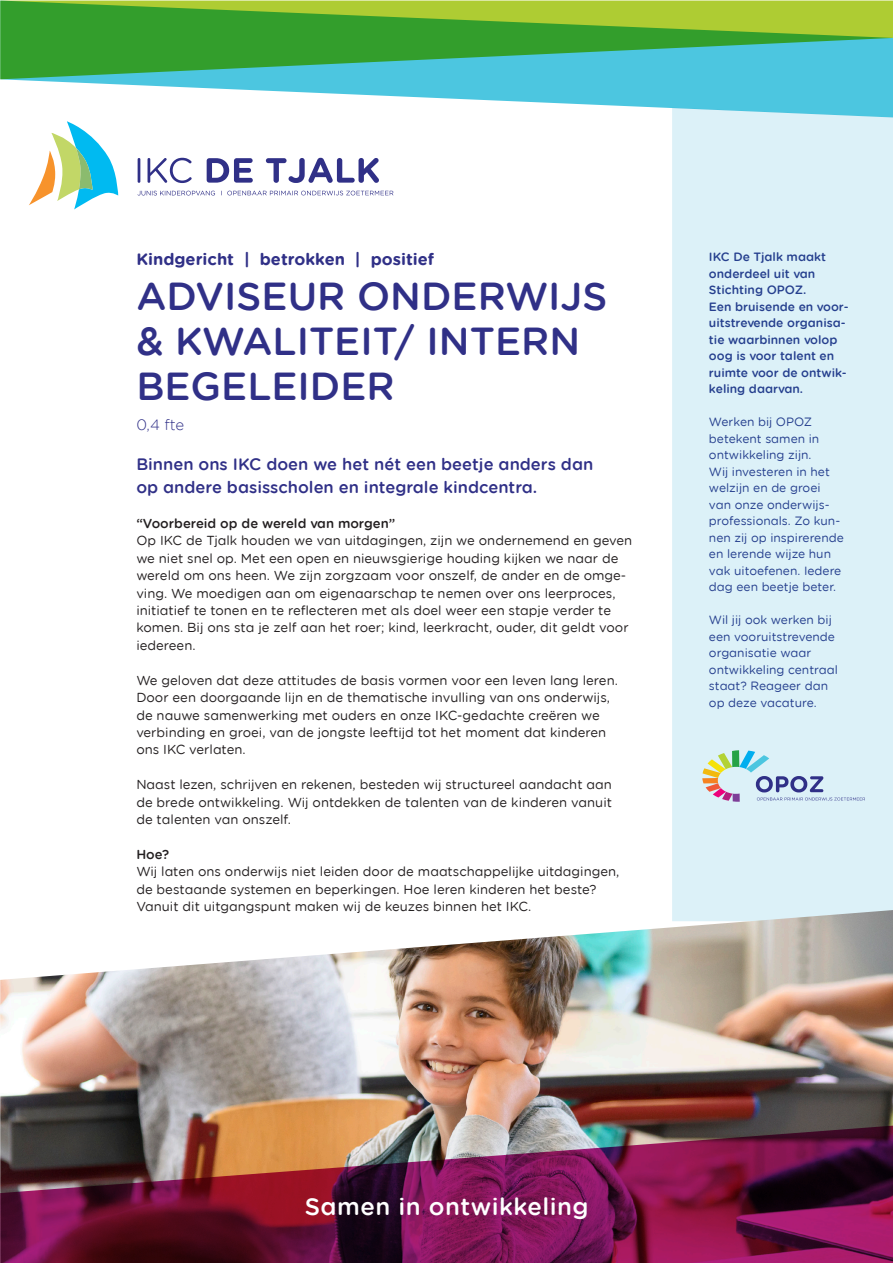
<style>
.page{position:relative;width:893px;height:1263px;background:#fff}
.page>*{position:absolute;margin:0;border:0;box-sizing:border-box;transform-origin:0 0}
.t1{font:500 39px/45px "VGM Gotham Rounded";color:#303087}
.t2{font:500 24px "VGM Gotham Rounded";letter-spacing:.02em;color:#fff}
.t3{font:500 16.5px "VGM Gotham Rounded";color:#303087}
.t4{font:700 16.5px "VGM Gotham Rounded";color:#303087}
.t5{font:300 15px "VGM Gotham Rounded";color:#303087}
.t6{font:13.05px/17.4px "VGM Gotham Rounded";color:#231f20}
.t7{font:500 13.05px "VGM Gotham Rounded";color:#231f20}
.t8{font:12px/16.5px "VGM Gotham Rounded";color:#253f8e}
.t9{font:500 12px/16.5px "VGM Gotham Rounded";color:#253f8e}
</style>
<div class="page">
<div style="left:672px;top:117px;width:221px;height:793px;background:#dcf1f8"></div>
<img style="left:0;top:910px;width:893px;height:215px">
<svg style="left:702px;top:750px;width:163px;height:52px;background:#c7d8df"></svg>
<svg style="left:0;top:79px;width:893px;height:38px"></svg>
<svg style="left:0;top:1px;width:893px;height:78px;background:#56b35c"></svg>
<img style="left:0;top:1125px;width:893px;height:138px">
<svg style="left:138px;top:158px;width:2px;height:25px"></svg>
<svg style="left:148px;top:158px;width:44px;height:25px"></svg>
<svg style="left:207px;top:158px;width:46px;height:25px"></svg>
<svg style="left:266px;top:158px;width:113px;height:25px"></svg>
<svg style="left:221px;top:191px;width:172px;height:4px"></svg>
<svg style="left:29px;top:121px;width:89px;height:88px"></svg>
<svg style="left:138px;top:191px;width:77px;height:4px"></svg>
<p class="t4" style="left:136px;top:247px;width:299px">Kindgericht | betrokken | positief</p>
<p class="t1" style="left:136px;top:272px;width:473px">ADVISEUR ONDERWIJS &amp; KWALITEIT/ INTERN<br>BEGELEIDER</p>
<p class="t5" style="left:136px;top:414px;width:49px">0,4 fte</p>
<p class="t3" style="left:136px;top:453px;width:458px">Binnen ons IKC doen we het nét een beetje anders dan</p>
<p class="t3" style="left:136px;top:475px;width:402px">op andere basisscholen en integrale kindcentra.</p>
<p class="t7" style="left:136px;top:514px;width:261px">“Voorbereid op de wereld van morgen”</p>
<p class="t6" style="left:136px;top:532px;width:497px">Op IKC de Tjalk houden we van uitdagingen, zijn we ondernemend en geven we niet snel op. Met een open en nieuwsgierige houding kijken we naar de wereld om ons heen. We zijn zorgzaam voor onszelf, de ander en de omge&shy;ving. We moedigen aan om eigenaarschap te nemen over ons leerproces, initiatief te tonen en te reflecteren met als doel weer een stapje verder te komen. Bij ons sta je zelf aan het roer; kind, leerkracht, ouder, dit geldt voor iedereen.</p>
<p class="t6" style="left:136px;top:671px;width:483px">We geloven dat deze attitudes de basis vormen voor een leven lang leren.<br>Door een doorgaande lijn en de thematische invulling van ons onderwijs,</p>
<p class="t6" style="left:136px;top:706px;width:465px">de nauwe samenwerking met ouders en onze IKC-gedachte creëren we</p>
<p class="t6" style="left:136px;top:723px;width:471px">verbinding en groei, van de jongste leeftijd tot het moment dat kinderen</p>
<p class="t6" style="left:136px;top:740px;width:111px">ons IKC verlaten.</p>
<p class="t6" style="left:136px;top:775px;width:477px">Naast lezen, schrijven en rekenen, besteden wij structureel aandacht aan</p>
<p class="t6" style="left:136px;top:793px;width:477px">de brede ontwikkeling. Wij ontdekken de talenten van de kinderen vanuit</p>
<p class="t6" style="left:136px;top:810px;width:156px">de talenten van onszelf.</p>
<p class="t7" style="left:136px;top:845px;width:34px">Hoe?</p>
<p class="t6" style="left:136px;top:862px;width:484px">Wij laten ons onderwijs niet leiden door de maatschappelijke uitdagingen, de bestaande systemen en beperkingen. Hoe leren kinderen het beste?</p>
<p class="t6" style="left:136px;top:897px;width:396px">Vanuit dit uitgangspunt maken wij de keuzes binnen het IKC.</p>
<p class="t9" style="left:709px;top:248px;width:118px">IKC De Tjalk maakt onderdeel uit van<br>Stichting OPOZ.</p>
<p class="t9" style="left:709px;top:298px;width:141px">Een bruisende en voor-</p>
<p class="t9" style="left:709px;top:314px;width:139px">uitstrevende organisa&shy;tie waarbinnen volop oog is voor talent en ruimte voor de ontwik&shy;keling daarvan.</p>
<p class="t8" style="left:709px;top:413px;width:105px">Werken bij OPOZ</p>
<p class="t8" style="left:709px;top:429px;width:112px">betekent samen in</p>
<p class="t8" style="left:709px;top:446px;width:104px">ontwikkeling zijn.</p>
<p class="t8" style="left:709px;top:462px;width:122px">Wij investeren in het welzijn en de groei</p>
<p class="t8" style="left:709px;top:495px;width:122px">van onze onderwijs-</p>
<p class="t8" style="left:709px;top:512px;width:136px">professionals. Zo kun&shy;nen zij op inspirerende en lerende wijze hun vak uitoefenen. Iedere dag een beetje beter.</p>
<p class="t8" style="left:709px;top:611px;width:130px">Wil jij ook werken bij een vooruitstrevende organisatie waar ontwikkeling centraal staat? Reageer dan</p>
<p class="t8" style="left:709px;top:693px;width:109px">op deze vacature.</p>
<p class="t2" style="left:305px;top:1189px;width:285px">Samen in ontwikkeling</p>
</div>
